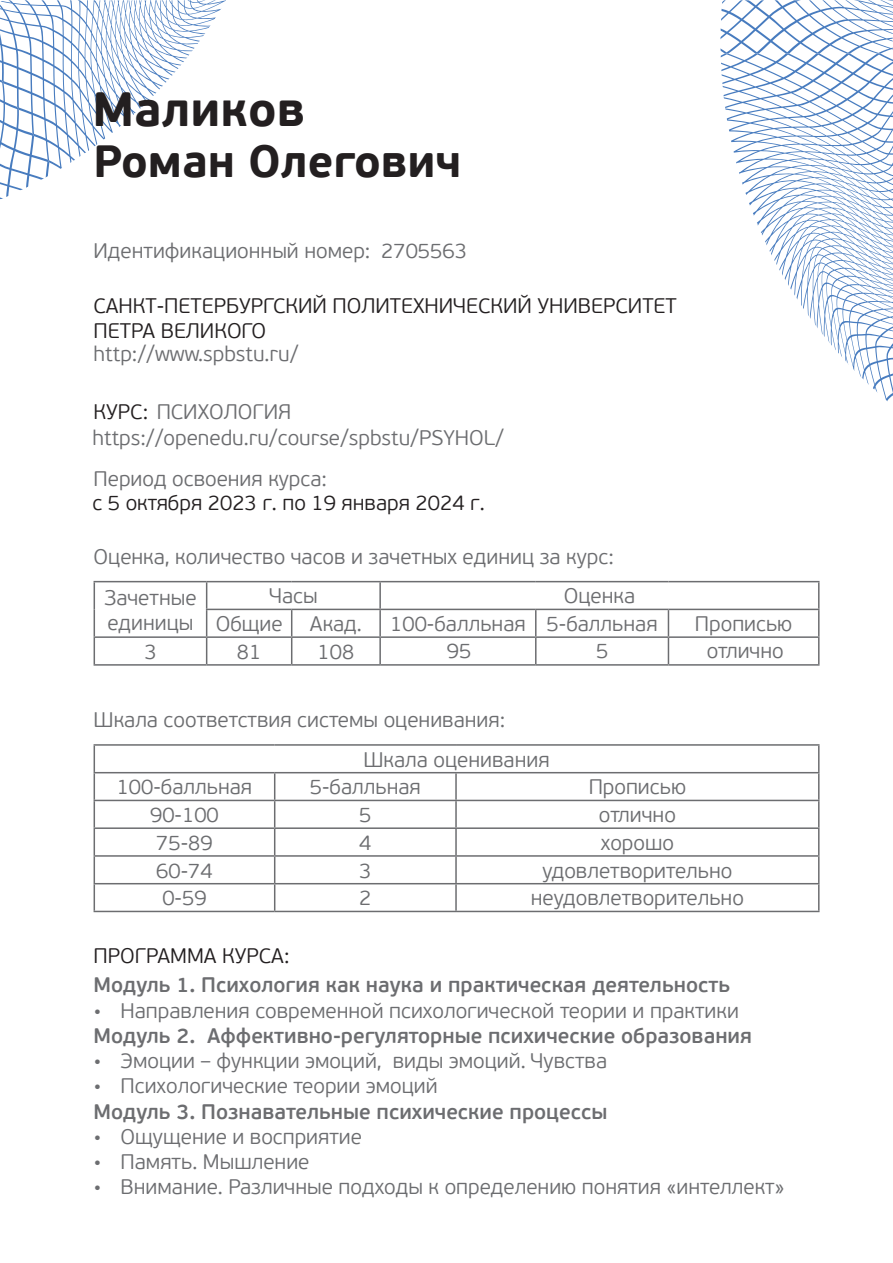
<style>
.page{position:relative;width:893px;height:1263px;background:#fff}
.page>*{position:absolute;margin:0;border:0;box-sizing:border-box;transform-origin:0 0}
.t1{font:700 48px "PF Beau Sans Pro";color:#231f20}
.t2{font:700 45px "PF Beau Sans Pro";color:#231f20}
.t3{font:300 21px/25.2px "PF Beau Sans Pro";color:#6c6d70}
.t4{font:600 21px "PF Beau Sans Pro";color:#6c6d70}
.t5{font:300 21px/25.3px "PF Beau Sans Pro";color:#231f20}
.s1{color:#231f20}
</style>
<div class="page">
<svg style="left:720px;top:0;width:173px;height:54px"></svg>
<svg style="left:720px;top:54px;width:173px;height:348px"></svg>
<svg style="left:0;top:0;width:226px;height:199px"></svg>
<hr style="left:94px;top:581px;width:113px;height:1px;background:#6c6d70">
<hr style="left:207px;top:581px;width:85px;height:1px;background:#6c6d70">
<hr style="left:292px;top:581px;width:88px;height:1px;background:#6c6d70">
<hr style="left:380px;top:581px;width:156px;height:1px;background:#6c6d70">
<hr style="left:379px;top:582px;width:2px;height:27px;background:#6c6d70">
<hr style="left:536px;top:581px;width:132px;height:1px;background:#6c6d70">
<hr style="left:668px;top:581px;width:151px;height:1px;background:#6c6d70">
<hr style="left:206px;top:609px;width:86px;height:1px;background:#6c6d70">
<hr style="left:292px;top:609px;width:88px;height:1px;background:#6c6d70">
<hr style="left:380px;top:609px;width:156px;height:1px;background:#6c6d70">
<hr style="left:379px;top:610px;width:2px;height:26px;background:#6c6d70">
<hr style="left:536px;top:609px;width:132px;height:1px;background:#6c6d70">
<hr style="left:668px;top:609px;width:151px;height:1px;background:#6c6d70">
<hr style="left:94px;top:636px;width:113px;height:2px;background:#6c6d70">
<svg style="left:94px;top:582px;width:1px;height:82px"></svg>
<hr style="left:207px;top:636px;width:85px;height:2px;background:#6c6d70">
<svg style="left:206px;top:582px;width:1px;height:82px"></svg>
<hr style="left:292px;top:636px;width:88px;height:2px;background:#6c6d70">
<svg style="left:291px;top:610px;width:1px;height:54px"></svg>
<hr style="left:380px;top:636px;width:156px;height:2px;background:#6c6d70">
<hr style="left:379px;top:638px;width:2px;height:26px;background:#6c6d70">
<hr style="left:536px;top:636px;width:132px;height:2px;background:#6c6d70">
<svg style="left:535px;top:610px;width:1px;height:54px"></svg>
<hr style="left:668px;top:636px;width:151px;height:2px;background:#6c6d70">
<svg style="left:668px;top:610px;width:1px;height:54px"></svg>
<svg style="left:818px;top:582px;width:1px;height:82px"></svg>
<hr style="left:94px;top:664px;width:113px;height:2px;background:#6c6d70">
<hr style="left:207px;top:664px;width:85px;height:2px;background:#6c6d70">
<hr style="left:292px;top:664px;width:88px;height:2px;background:#6c6d70">
<hr style="left:380px;top:664px;width:156px;height:2px;background:#6c6d70">
<hr style="left:536px;top:664px;width:132px;height:2px;background:#6c6d70">
<hr style="left:668px;top:664px;width:151px;height:2px;background:#6c6d70">
<hr style="left:94px;top:744px;width:181px;height:2px;background:#6c6d70">
<hr style="left:275px;top:744px;width:181px;height:2px;background:#6c6d70">
<hr style="left:456px;top:744px;width:363px;height:2px;background:#6c6d70">
<hr style="left:94px;top:772px;width:181px;height:1px;background:#6c6d70">
<hr style="left:275px;top:772px;width:181px;height:1px;background:#6c6d70">
<hr style="left:456px;top:772px;width:363px;height:1px;background:#6c6d70">
<hr style="left:455px;top:773px;width:2px;height:27px;background:#6c6d70">
<hr style="left:94px;top:800px;width:181px;height:1px;background:#6c6d70">
<hr style="left:275px;top:800px;width:181px;height:1px;background:#6c6d70">
<hr style="left:456px;top:800px;width:363px;height:1px;background:#6c6d70">
<hr style="left:455px;top:801px;width:2px;height:26px;background:#6c6d70">
<hr style="left:94px;top:827px;width:181px;height:2px;background:#6c6d70">
<hr style="left:275px;top:827px;width:181px;height:2px;background:#6c6d70">
<hr style="left:456px;top:827px;width:363px;height:2px;background:#6c6d70">
<hr style="left:455px;top:829px;width:2px;height:26px;background:#6c6d70">
<hr style="left:94px;top:855px;width:181px;height:2px;background:#6c6d70">
<hr style="left:275px;top:855px;width:181px;height:2px;background:#6c6d70">
<hr style="left:456px;top:855px;width:363px;height:2px;background:#6c6d70">
<hr style="left:455px;top:857px;width:2px;height:26px;background:#6c6d70">
<hr style="left:94px;top:883px;width:181px;height:1px;background:#6c6d70">
<svg style="left:94px;top:746px;width:1px;height:165px"></svg>
<hr style="left:275px;top:883px;width:181px;height:1px;background:#6c6d70">
<svg style="left:274px;top:773px;width:1px;height:138px"></svg>
<hr style="left:456px;top:883px;width:363px;height:1px;background:#6c6d70">
<hr style="left:455px;top:884px;width:2px;height:27px;background:#6c6d70">
<svg style="left:818px;top:746px;width:1px;height:165px"></svg>
<hr style="left:94px;top:911px;width:181px;height:1px;background:#6c6d70">
<hr style="left:275px;top:911px;width:181px;height:1px;background:#6c6d70">
<hr style="left:456px;top:911px;width:363px;height:1px;background:#6c6d70">
<h1 class="t1" style="left:92px;top:79px;width:214px">Маликов</h1>
<h2 class="t2" style="left:94px;top:133px;width:369px">Роман Олегович</h2>
<p class="t3" style="left:94px;top:238px;width:278px">Идентификационный номер:</p>
<p class="t5" style="left:94px;top:293px;width:585px">САНКТ-ПЕТЕРБУРГСКИЙ ПОЛИТЕХНИЧЕСКИЙ УНИВЕРСИТЕТ<br>ПЕТРА ВЕЛИКОГО</p>
<p class="t3" style="left:94px;top:342px;width:206px">http://www.spbstu.ru/</p>
<p class="t3" style="left:94px;top:400px;width:199px"><span class="s1">КУРС:</span> ПСИХОЛОГИЯ</p>
<p class="t3" style="left:381px;top:238px;width:87px">2705563</p>
<p class="t3" style="left:92px;top:426px;width:413px">https://openedu.ru/course/spbstu/PSYHOL/</p>
<p class="t3" style="left:94px;top:466px;width:235px">Период освоения курса:</p>
<p class="t5" style="left:92px;top:490px;width:394px">с 5 октября 2023 г. по 19 января 2024 г.</p>
<p class="t3" style="left:94px;top:545px;width:522px">Оценка, количество часов и зачетных единиц за курс:</p>
<p class="t3" style="left:104px;top:585px;width:94px">Зачетные единицы</p>
<p class="t3" style="left:269px;top:584px;width:50px">Часы</p>
<p class="t3" style="left:564px;top:584px;width:73px">Оценка</p>
<p class="t3" style="left:216px;top:612px;width:69px">Общие</p>
<p class="t3" style="left:310px;top:612px;width:53px">Акад.</p>
<p class="t3" style="left:390px;top:612px;width:269px">100-балльная 5-балльная</p>
<p class="t3" style="left:695px;top:612px;width:99px">Прописью</p>
<p class="t3" style="left:144px;top:639px;width:14px">3</p>
<p class="t3" style="left:237px;top:639px;width:26px">81</p>
<p class="t3" style="left:318px;top:639px;width:38px">108</p>
<p class="t3" style="left:447px;top:639px;width:26px">95</p>
<p class="t3" style="left:596px;top:639px;width:14px">5</p>
<p class="t3" style="left:707px;top:639px;width:79px">отлично</p>
<p class="t3" style="left:94px;top:707px;width:413px">Шкала соответствия системы оценивания:</p>
<p class="t3" style="left:363px;top:747px;width:188px">Шкала оценивания</p>
<p class="t3" style="left:117px;top:775px;width:137px">100-балльная</p>
<p class="t3" style="left:310px;top:775px;width:113px">5-балльная</p>
<p class="t3" style="left:589px;top:775px;width:99px">Прописью</p>
<p class="t3" style="left:150px;top:803px;width:70px">90-100</p>
<p class="t3" style="left:359px;top:803px;width:14px">5</p>
<p class="t3" style="left:599px;top:803px;width:79px">отлично</p>
<p class="t3" style="left:156px;top:830px;width:58px">75-89</p>
<p class="t3" style="left:359px;top:830px;width:14px">4</p>
<p class="t3" style="left:601px;top:830px;width:75px">хорошо</p>
<p class="t3" style="left:156px;top:858px;width:58px">60-74</p>
<p class="t3" style="left:359px;top:858px;width:14px">3</p>
<p class="t3" style="left:542px;top:858px;width:192px">удовлетворительно</p>
<p class="t3" style="left:162px;top:886px;width:46px">0-59</p>
<p class="t3" style="left:359px;top:886px;width:14px">2</p>
<p class="t3" style="left:531px;top:886px;width:215px">неудовлетворительно</p>
<p class="t5" style="left:94px;top:943px;width:197px">ПРОГРАММА КУРСА:</p>
<p class="t4" style="left:94px;top:973px;width:638px">Модуль 1. Психология как наука и практическая деятельность</p>
<p class="t3" style="left:94px;top:998px;width:647px">• Направления современной психологической теории и практики</p>
<p class="t4" style="left:94px;top:1023px;width:660px">Модуль 2. Аффективно-регуляторные психические образования</p>
<p class="t3" style="left:94px;top:1048px;width:515px">• Эмоции – функции эмоций, виды эмоций. Чувства</p>
<p class="t3" style="left:94px;top:1074px;width:346px">• Психологические теории эмоций</p>
<p class="t4" style="left:94px;top:1099px;width:515px">Модуль 3. Познавательные психические процессы</p>
<p class="t3" style="left:94px;top:1124px;width:270px">• Ощущение и восприятие</p>
<p class="t3" style="left:94px;top:1149px;width:217px">• Память. Мышление</p>
<p class="t3" style="left:94px;top:1174px;width:693px">• Внимание. Различные подходы к определению понятия «интеллект»</p>
</div>
